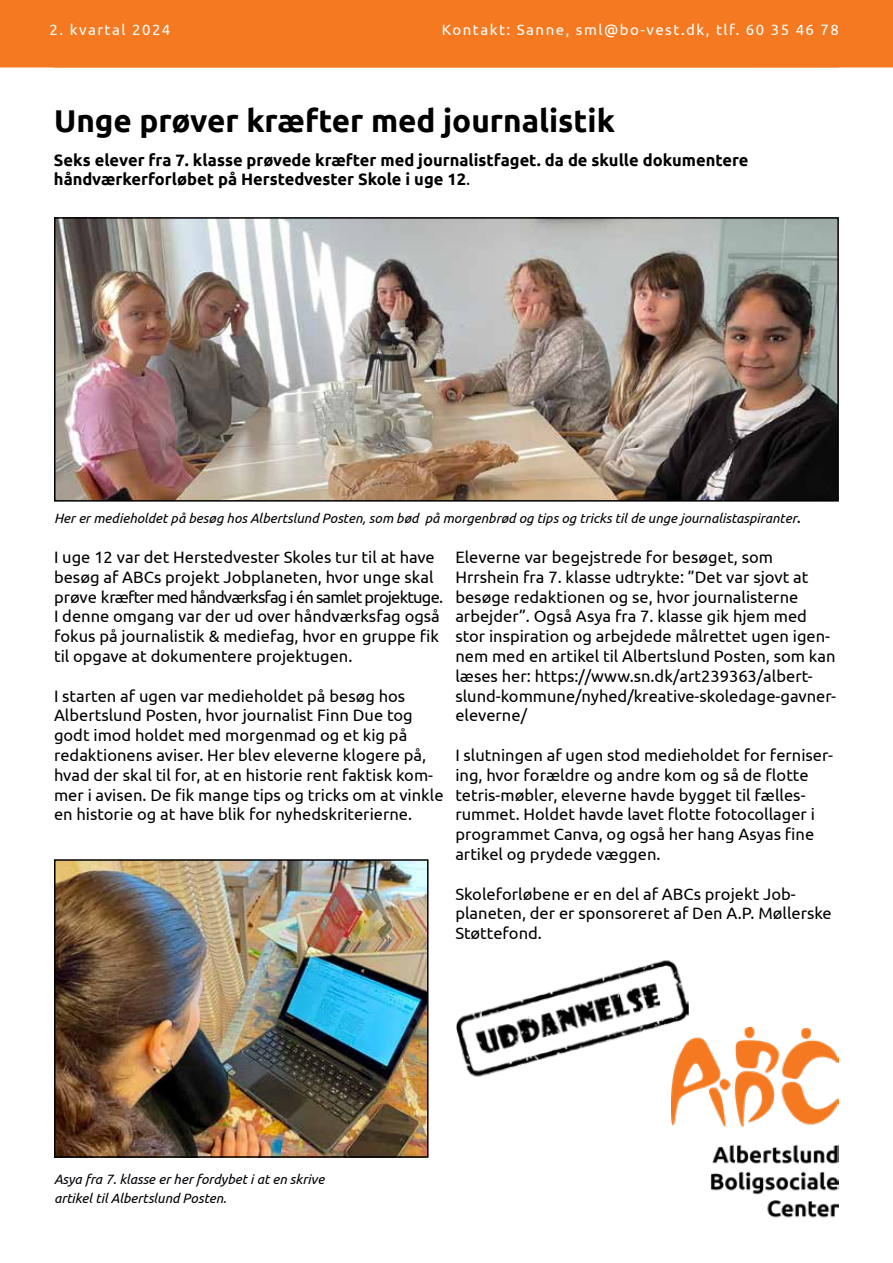
<style>
.page{position:relative;width:893px;height:1263px;background:#fff}
.page>*{position:absolute;margin:0;border:0;box-sizing:border-box;transform-origin:0 0}
.t1{font:700 31.5px "Ubuntu";color:#000}
.t2{font:16.5px/19.8px "Ubuntu";color:#000}
.t3{font:700 16.5px/19.8px "Ubuntu";color:#000}
.t4{font:15px "Ubuntu";letter-spacing:.1em;color:#fff}
.t5{font:italic 13.5px/19.8px "Ubuntu";color:#000005}
.s1{font-weight:400}
.s2{font-style:normal;font-size:16.5px;color:#000}
</style>
<div class="page">
<div style="left:0;top:0;width:893px;height:68px;background:#f47920"></div>
<img style="left:672px;top:1028px;width:167px;height:190px">
<img style="left:57px;top:220px;width:779px;height:279px">
<div style="left:54px;top:217px;width:785px;height:285px;border:2px solid #000"></div>
<img style="left:456px;top:960px;width:233px;height:121px">
<img style="left:57px;top:862px;width:369px;height:293px">
<div style="left:54px;top:859px;width:375px;height:299px;border:2px solid #000"></div>
<p class="t4" style="left:50px;top:20px;width:122px">2. kvartal 2024</p>
<p class="t4" style="left:442px;top:20px;width:399px">Kontakt: Sanne, sml@bo-vest.dk, tlf. 60 35 46 78</p>
<h1 class="t1" style="left:54px;top:102px;width:562px">Unge prøver kræfter med journalistik</h1>
<p class="t3" style="left:54px;top:150px;width:696px">Seks elever fra 7. klasse prøvede kræfter med journalistfaget. da de skulle dokumentere håndværkerforløbet på Herstedvester Skole i uge 12<span class="s1">.</span></p>
<p class="t5" style="left:54px;top:508px;width:748px">Her er medieholdet på besøg hos Albertslund Posten, som bød på morgenbrød og tips og tricks til de unge journalistaspiranter<span class="s2">.</span></p>
<p class="t2" style="left:54px;top:547px;width:391px">I uge 12 var det Herstedvester Skoles tur til at have besøg af ABCs projekt Jobplaneten, hvor unge skal prøve kræfter med håndværksfag i én samlet projektuge.<br>I denne omgang var der ud over håndværksfag også fokus på journalistik &amp; mediefag, hvor en gruppe fik til opgave at dokumentere projektugen.</p>
<p class="t2" style="left:54px;top:685px;width:391px">I starten af ugen var medieholdet på besøg hos Albertslund Posten, hvor journalist Finn Due tog godt imod holdet med morgenmad og et kig på redaktionens aviser. Her blev eleverne klogere på, hvad der skal til for, at en historie rent faktisk kom&shy;mer i avisen. De fik mange tips og tricks om at vinkle en historie og at have blik for nyhedskriterierne.</p>
<p class="t2" style="left:455px;top:547px;width:382px">Eleverne var begejstrede for besøget, som Hrrshein fra 7. klasse udtrykte: ”Det var sjovt at besøge redaktionen og se, hvor journalisterne arbejder”. Også Asya fra 7. klasse gik hjem med stor inspiration og arbejdede målrettet ugen igen&shy;nem med en artikel til Albertslund Posten, som kan læses her: https://www.sn.dk/art239363/albert&shy;slund-kommune/nyhed/kreative-skoledage-gavner&shy;eleverne/</p>
<p class="t2" style="left:455px;top:745px;width:379px">I slutningen af ugen stod medieholdet for ferniser&shy;ing, hvor forældre og andre kom og så de flotte tetris-møbler, eleverne havde bygget til fælles&shy;rummet. Holdet havde lavet flotte fotocollager i programmet Canva, og også her hang Asyas fine artikel og prydede væggen.</p>
<p class="t2" style="left:455px;top:883px;width:378px">Skoleforløbene er en del af ABCs projekt Job&shy;planeten, der er sponsoreret af Den A.P. Møllerske<br>Støttefond.</p>
<p class="t5" style="left:54px;top:1168px;width:272px">Asya fra 7. klasse er her fordybet i at en skrive artikel til Albertslund Posten.</p>
</div>
